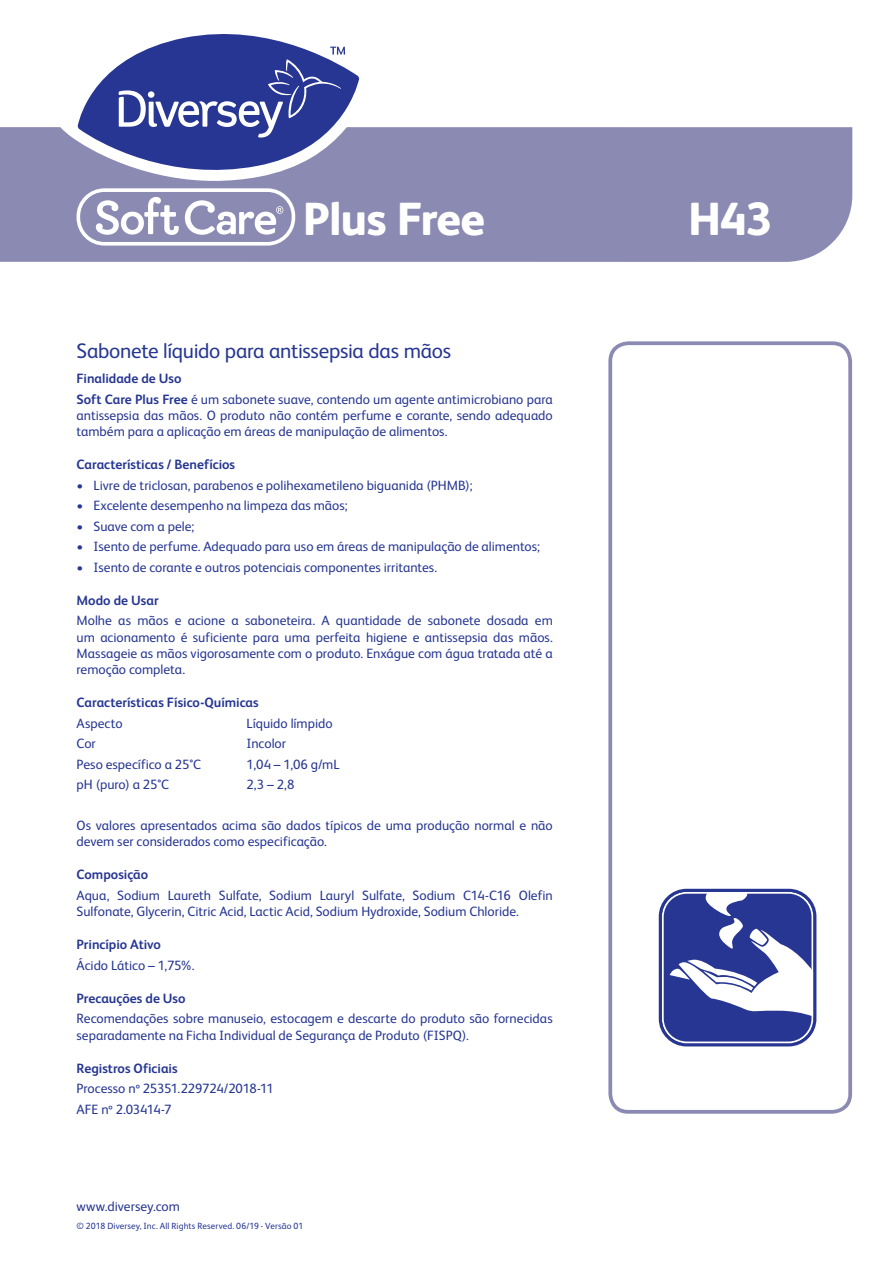
<style>
.page{position:relative;width:893px;height:1263px;background:#fff}
.page>*{position:absolute;margin:0;border:0;box-sizing:border-box;transform-origin:0 0}
.t1{font:800 46.5px "FS Albert Pro";letter-spacing:-.02em;color:#fff}
.Product_Description{font:21px "FS Albert Pro";letter-spacing:-.015em;color:#263692}
.Maintext{font:13.5px/16.2px "FS Albert Pro";color:#263692}
.Subheads{font:700 13.5px "FS Albert Pro";letter-spacing:-.005em;color:#263692}
.t2{font:9px "FS Albert Pro";letter-spacing:.01em;color:#263692}
.s1{font-weight:700}
</style>
<div class="page">
<div style="left:0;top:127px;width:852px;height:135px;background:#8a8ab3"></div>
<svg style="left:608px;top:341px;width:244px;height:773px"></svg>
<svg style="left:77px;top:188px;width:218px;height:58px"></svg>
<svg style="left:58px;top:78px;width:316px;height:103px"></svg>
<svg style="left:78px;top:34px;width:281px;height:148px"></svg>
<svg style="left:119px;top:47px;width:226px;height:91px;background:#4b58a4"></svg>
<p class="t1" style="left:303px;top:182px;width:184px">Plus Free</p>
<p class="t1" style="left:688px;top:182px;width:85px">H43</p>
<p class="Product_Description" style="left:77px;top:335px;width:376px">Sabonete líquido para antissepsia das mãos</p>
<p class="Subheads" style="left:77px;top:369px;width:107px">Finalidade de Uso</p>
<p class="Maintext" style="left:77px;top:390px;width:478px;text-align:justify"><span class="s1">Soft Care Plus Free</span> é um sabonete suave, contendo um agente antimicrobiano para antissepsia das mãos. O produto não contém perfume e corante, sendo adequado também para a aplicação em áreas de manipulação de alimentos.</p>
<p class="Subheads" style="left:77px;top:455px;width:160px">Características / Benefícios</p>
<p class="Maintext" style="left:77px;top:476px;width:398px">• Livre de triclosan, parabenos e polihexametileno biguanida (PHMB);</p>
<p class="Maintext" style="left:77px;top:497px;width:273px">• Excelente desempenho na limpeza das mãos;</p>
<p class="Maintext" style="left:77px;top:517px;width:119px">• Suave com a pele;</p>
<p class="Maintext" style="left:77px;top:538px;width:465px">• Isento de perfume. Adequado para uso em áreas de manipulação de alimentos;</p>
<p class="Maintext" style="left:77px;top:558px;width:362px">• Isento de corante e outros potenciais componentes irritantes.</p>
<p class="Subheads" style="left:77px;top:591px;width:84px">Modo de Usar</p>
<p class="Maintext" style="left:77px;top:612px;width:478px;text-align:justify">Molhe as mãos e acione a saboneteira. A quantidade de sabonete dosada em um acionamento é suficiente para uma perfeita higiene e antissepsia das mãos.<br>Massageie as mãos vigorosamente com o produto. Enxágue com água tratada até a remoção completa.</p>
<p class="Subheads" style="left:77px;top:693px;width:184px">Características Físico-Químicas</p>
<p class="Maintext" style="left:77px;top:714px;width:48px">Aspecto</p>
<p class="Maintext" style="left:247px;top:714px;width:87px">Líquido límpido</p>
<p class="Maintext" style="left:77px;top:734px;width:21px">Cor</p>
<p class="Maintext" style="left:247px;top:734px;width:41px">Incolor</p>
<p class="Maintext" style="left:77px;top:755px;width:126px">Peso específico a 25°C</p>
<p class="Maintext" style="left:247px;top:755px;width:95px">1,04 – 1,06 g/mL</p>
<p class="Maintext" style="left:77px;top:775px;width:94px">pH (puro) a 25°C</p>
<p class="Maintext" style="left:247px;top:775px;width:49px">2,3 – 2,8</p>
<p class="Maintext" style="left:77px;top:816px;width:478px">Os valores apresentados acima são dados típicos de uma produção normal e não devem ser considerados como especificação.</p>
<p class="Subheads" style="left:77px;top:865px;width:73px">Composição</p>
<p class="Maintext" style="left:77px;top:886px;width:478px">Aqua, Sodium Laureth Sulfate, Sodium Lauryl Sulfate, Sodium C14-C16 Olefin<br>Sulfonate, Glycerin, Citric Acid, Lactic Acid, Sodium Hydroxide, Sodium Chloride.</p>
<p class="Subheads" style="left:77px;top:935px;width:86px">Princípio Ativo</p>
<p class="Maintext" style="left:77px;top:956px;width:119px">Ácido Lático – 1,75%.</p>
<p class="Subheads" style="left:77px;top:989px;width:111px">Precauções de Uso</p>
<p class="Maintext" style="left:77px;top:1010px;width:478px">Recomendações sobre manuseio, estocagem e descarte do produto são fornecidas separadamente na Ficha Individual de Segurança de Produto (FISPQ).</p>
<p class="Subheads" style="left:77px;top:1059px;width:103px">Registros Oficiais</p>
<p class="Maintext" style="left:77px;top:1079px;width:199px">Processo nº 25351.229724/2018-11</p>
<p class="Maintext" style="left:77px;top:1100px;width:96px">AFE nº 2.03414-7</p>
<p class="Maintext" style="left:77px;top:1198px;width:105px">www.diversey.com</p>
<p class="t2" style="left:77px;top:1219px;width:228px">© 2018 Diversey, Inc. All Rights Reserved. 06/19 - Versão 01</p>
</div>
